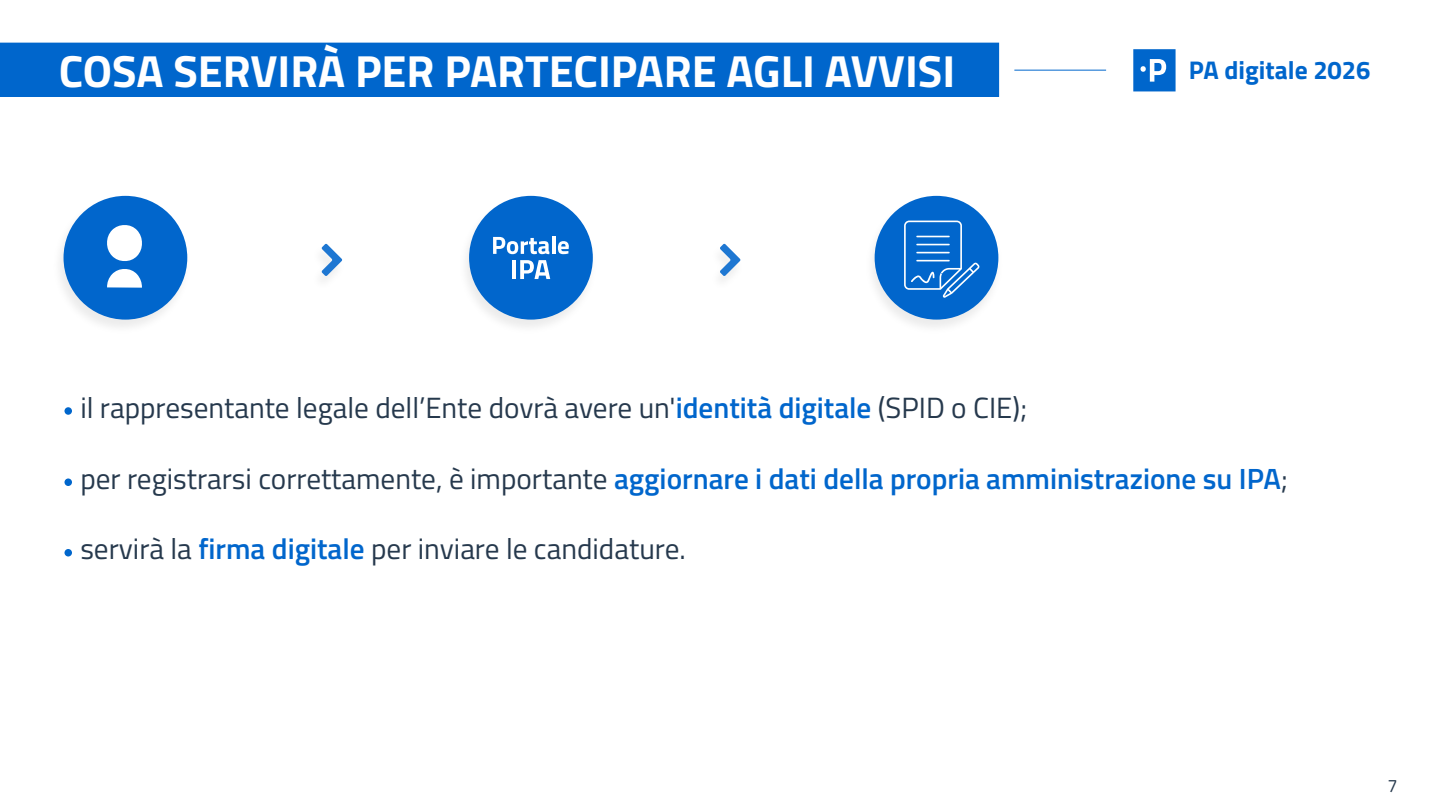
<style>
.page{position:relative;width:1440px;height:810px;background:#fff}
.page>*{position:absolute;margin:0;border:0;box-sizing:border-box;transform-origin:0 0}
.t1{font:700 45.08px "Titillium Web";color:#fff}
.t2{font:29.25px "Titillium Web";color:#26394d}
.t3{font:600 29.25px "Titillium Web";color:#0166cc}
.t4{font:700 25.58px "Titillium Web";color:#06c}
.t5{font:18px "Titillium Web";color:#26394d}
.s1{font-weight:600;color:#0166cc}
.s2{font-weight:400;color:#26394d}
</style>
<div class="page">
<div style="left:0;top:43px;width:999px;height:53px;background:#06c"></div>
<div style="left:0;top:43px;width:999px;height:54px;border:1px solid #06c"></div>
<svg style="left:1133px;top:49px;width:43px;height:42px;background:#277dd3"></svg>
<hr style="left:1014px;top:70px;width:92px;height:1px;background:#0166cc">
<div style="left:64px;top:407px;width:8px;height:8px;background:#06c;border-radius:50%"></div>
<div style="left:64px;top:478px;width:8px;height:8px;background:#06c;border-radius:50%"></div>
<div style="left:64px;top:549px;width:8px;height:7px;background:#06c;border-radius:50%"></div>
<img style="left:60px;top:195px;width:939px;height:132px">
<div style="left:64px;top:196px;width:123px;height:124px;background:#0166cc;border-radius:50%"></div>
<svg style="left:107px;top:225px;width:35px;height:36px"></svg>
<svg style="left:107px;top:269px;width:35px;height:19px"></svg>
<div style="left:469px;top:196px;width:124px;height:124px;background:#0166cc;border-radius:50%"></div>
<svg style="left:493px;top:237px;width:56px;height:17px"></svg>
<hr style="left:552px;top:236px;width:3px;height:18px;background:#fff">
<svg style="left:558px;top:241px;width:11px;height:13px"></svg>
<hr style="left:512px;top:260px;width:4px;height:19px;background:#fff">
<svg style="left:520px;top:260px;width:30px;height:19px"></svg>
<div style="left:875px;top:196px;width:123px;height:124px;background:#0166cc;border-radius:50%"></div>
<svg style="left:904px;top:221px;width:76px;height:77px"></svg>
<hr style="left:916px;top:236px;width:34px;height:1px;background:#fff">
<hr style="left:916px;top:244px;width:34px;height:1px;background:#fff">
<hr style="left:916px;top:252px;width:34px;height:1px;background:#fff">
<hr style="left:916px;top:260px;width:34px;height:1px;background:#fff">
<svg style="left:322px;top:244px;width:20px;height:32px"></svg>
<svg style="left:720px;top:244px;width:21px;height:32px"></svg>
<h1 class="t1" style="left:59px;top:37px;width:898px">COSA SERVIRÀ PER PARTECIPARE AGLI AVVISI</h1>
<p class="t4" style="left:1189px;top:50px;width:183px">PA digitale 2026</p>
<p class="t2" style="left:80px;top:387px;width:949px">il rappresentante legale dell’Ente dovrà avere un'<span class="s1">identità digitale</span> (SPID o CIE);</p>
<p class="t3" style="left:80px;top:456px;width:1209px"><span class="s2">per registrarsi correttamente, è importante</span> aggiornare i dati della propria amministrazione su IPA<span class="s2">;</span></p>
<p class="t2" style="left:80px;top:527px;width:607px">servirà la <span class="s1">firma digitale</span> per inviare le candidature.</p>
<p class="t5" style="left:1387px;top:772px;width:12px">7</p>
</div>
